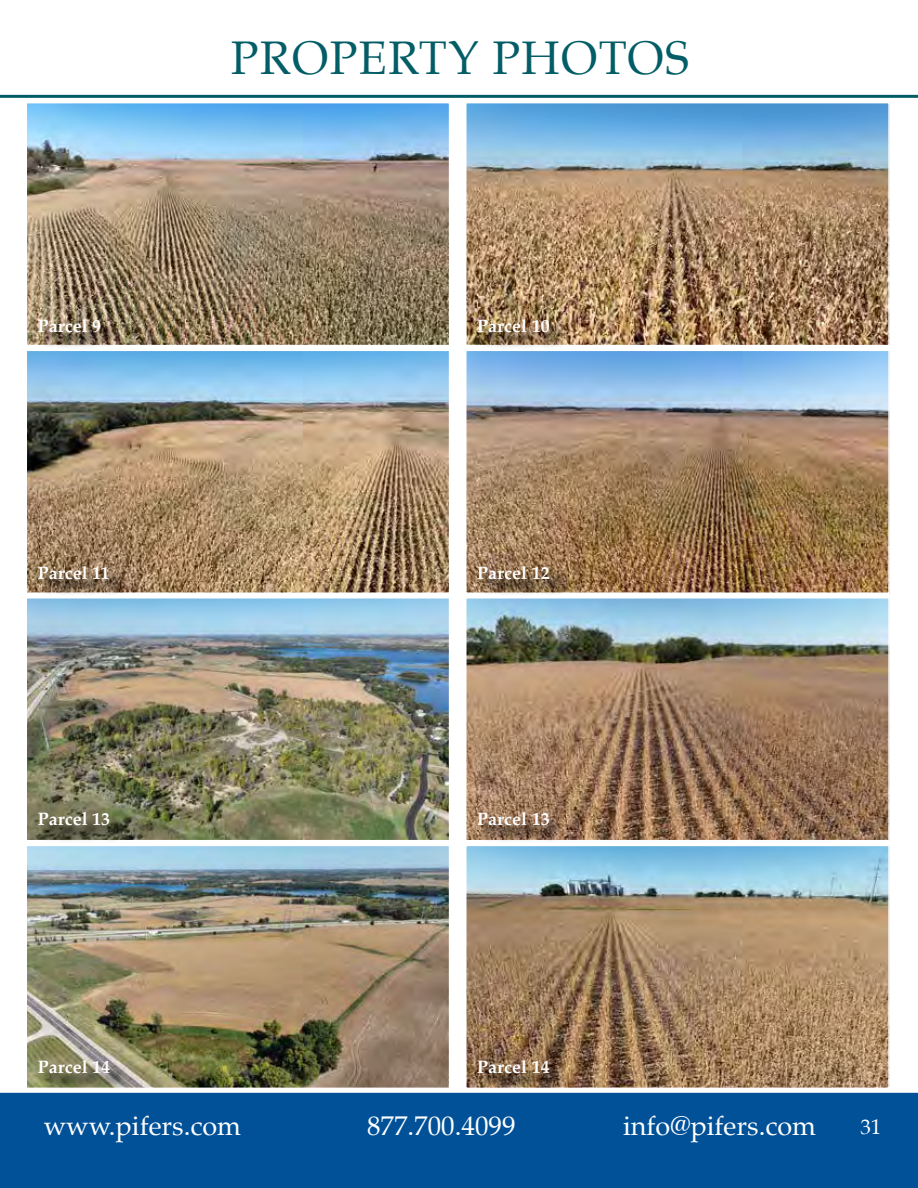
<style>
.page{position:relative;width:918px;height:1188px;background:#fff}
.page>*{position:absolute;margin:0;border:0;box-sizing:border-box;transform-origin:0 0}
.t1{font:47.25px "Palatino";letter-spacing:.03em;color:#035d67}
.t2{font:27px "Palatino";color:#fff}
.t3{font:21px "Palatino";color:#fff}
.t4{font:700 18px "Palatino";color:#fff}
</style>
<div class="page">
<div style="left:0;top:1093px;width:918px;height:95px;background:#005198"></div>
<hr style="left:0;top:95px;width:918px;height:3px;background:#035d67">
<img style="left:29px;top:105px;width:418px;height:238px">
<div style="left:26px;top:102px;width:424px;height:244px;border:2px solid #fff"></div>
<img style="left:29px;top:600px;width:418px;height:238px">
<div style="left:26px;top:597px;width:424px;height:244px;border:2px solid #fff"></div>
<img style="left:29px;top:353px;width:418px;height:238px">
<div style="left:26px;top:350px;width:424px;height:244px;border:2px solid #fff"></div>
<img style="left:29px;top:848px;width:418px;height:238px">
<div style="left:26px;top:845px;width:424px;height:244px;border:2px solid #fff"></div>
<img style="left:468px;top:105px;width:419px;height:238px">
<div style="left:465px;top:102px;width:425px;height:244px;border:2px solid #fff"></div>
<img style="left:468px;top:600px;width:419px;height:238px">
<div style="left:465px;top:597px;width:425px;height:244px;border:2px solid #fff"></div>
<img style="left:468px;top:353px;width:419px;height:238px">
<div style="left:465px;top:350px;width:425px;height:244px;border:2px solid #fff"></div>
<img style="left:468px;top:848px;width:419px;height:238px">
<div style="left:465px;top:845px;width:425px;height:244px;border:2px solid #fff"></div>
<svg style="left:41px;top:321px;width:77px;height:26px"></svg>
<svg style="left:41px;top:568px;width:84px;height:26px"></svg>
<svg style="left:41px;top:814px;width:86px;height:27px"></svg>
<svg style="left:41px;top:1062px;width:86px;height:26px"></svg>
<svg style="left:480px;top:321px;width:87px;height:26px"></svg>
<svg style="left:480px;top:568px;width:87px;height:26px"></svg>
<svg style="left:480px;top:814px;width:86px;height:27px"></svg>
<svg style="left:480px;top:1062px;width:87px;height:26px"></svg>
<div style="left:0;top:1088px;width:918px;height:5px;background:#fff"></div>
<h1 class="t1" style="left:231px;top:18px;width:460px">PROPERTY PHOTOS</h1>
<p class="t4" style="left:38px;top:311px;width:65px">Parcel 9</p>
<p class="t4" style="left:477px;top:311px;width:74px">Parcel 10</p>
<p class="t4" style="left:38px;top:557px;width:73px">Parcel 11</p>
<p class="t4" style="left:477px;top:557px;width:74px">Parcel 12</p>
<p class="t4" style="left:38px;top:804px;width:74px">Parcel 13</p>
<p class="t4" style="left:477px;top:804px;width:74px">Parcel 13</p>
<p class="t4" style="left:38px;top:1052px;width:74px">Parcel 14</p>
<p class="t4" style="left:477px;top:1052px;width:74px">Parcel 14</p>
<h2 class="t2" style="left:44px;top:1104px;width:199px">www.pifers.com</h2>
<h2 class="t2" style="left:367px;top:1104px;width:150px">877.700.4099</h2>
<h2 class="t2" style="left:623px;top:1104px;width:194px">info@pifers.com</h2>
<p class="t3" style="left:860px;top:1109px;width:22px">31</p>
</div>
